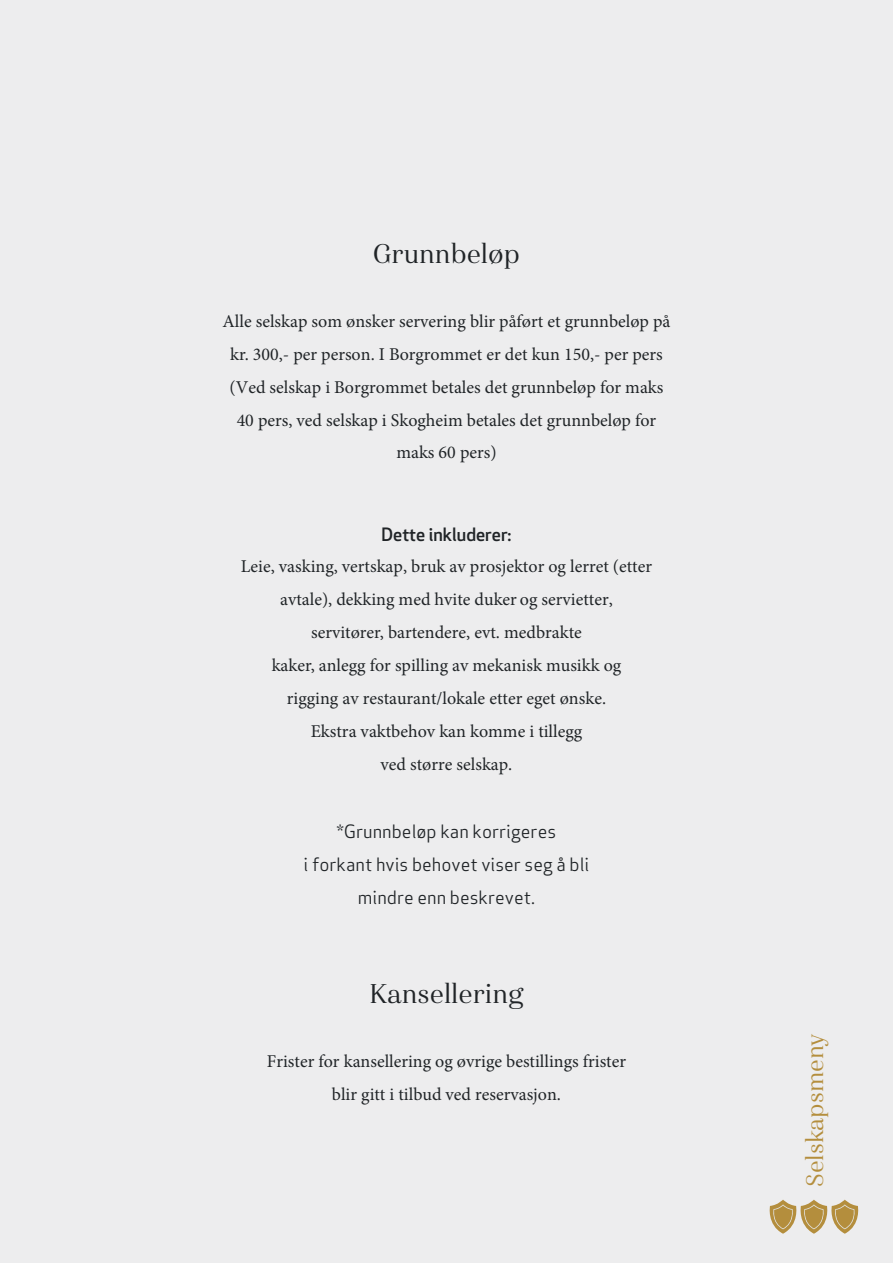
<style>
.page{position:relative;width:893px;height:1263px;background:#ededee}
.page>*{position:absolute;margin:0;border:0;box-sizing:border-box;transform-origin:0 0}
.t1{font:27px "Haboro Nor Reg";color:#202427}
.t2{font:24px "Haboro Nor Reg";color:#b48e3d}
.t3{font:18px/32.7px "Minion Pro";color:#202427;text-align:center}
.t4{font:18px/33px "Apex Sans";color:#202427;text-align:center}
.s1{font-family:"Apex New";font-weight:500}
</style>
<div class="page">
<svg style="left:769px;top:1199px;width:90px;height:35px"></svg>
<p class="t1" style="left:373px;top:236px;width:149px">Grunnbeløp</p>
<p class="t3" style="left:223px;top:305px;width:449px">Alle selskap som ønsker servering blir påført et grunnbeløp på kr. 300,- per person. I Borgrommet er det kun 150,- per pers (Ved selskap i Borgrommet betales det grunnbeløp for maks 40 pers, ved selskap i Skogheim betales det grunnbeløp for maks 60 pers)</p>
<p class="t3" style="left:241px;top:519px;width:413px"><span class="s1">Dette inkluderer:<br></span>Leie, vasking, vertskap, bruk av prosjektor og lerret (etter avtale), dekking med hvite duker og servietter,<br>servitører, bartendere, evt. medbrakte<br>kaker, anlegg for spilling av mekanisk musikk og<br>rigging av restaurant/lokale etter eget ønske.<br>Ekstra vaktbehov kan komme i tillegg<br>ved større selskap.</p>
<p class="t4" style="left:304px;top:813px;width:287px">*Grunnbeløp kan korrigeres<br>i forkant hvis behovet viser seg å bli mindre enn beskrevet.</p>
<p class="t1" style="left:369px;top:976px;width:156px">Kansellering</p>
<p class="t3" style="left:267px;top:1045px;width:361px">Frister for kansellering og øvrige bestillings frister blir gitt i tilbud ved reservasjon.</p>
<p class="t2" style="left:799px;top:1187px;width:155px;rotate:-90deg">Selskapsmeny</p>
</div>
